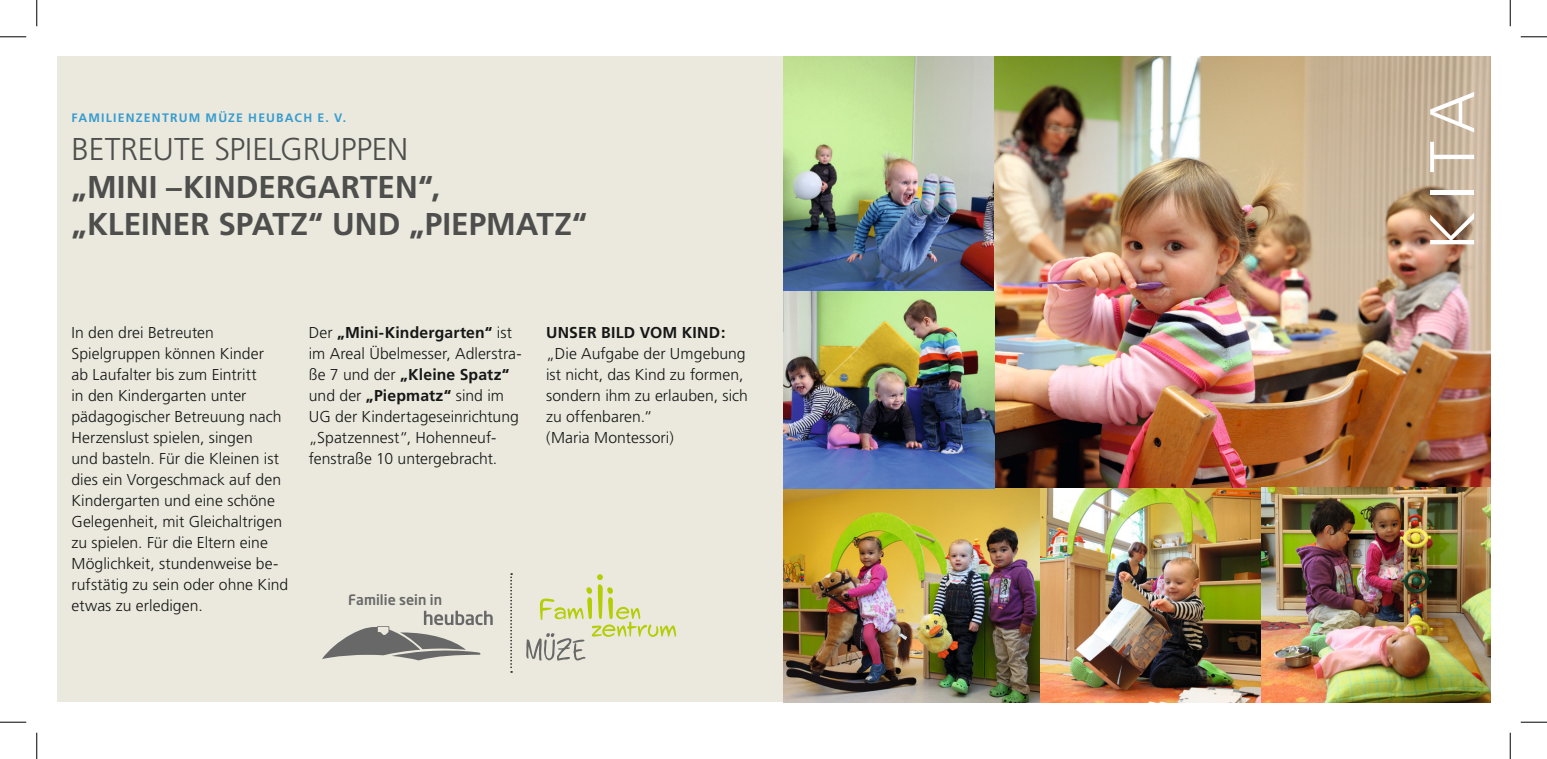
<style>
.page{position:relative;width:1547px;height:759px;background:#fff}
.page>*{position:absolute;margin:0;border:0;box-sizing:border-box;transform-origin:0 0}
.t1{font:300 63px "Frutiger";color:#fff}
.t2{font:700 31.5px/37.8px "Frutiger";color:#4e4e4d}
.t3{font:300 31.5px "Frutiger";letter-spacing:-.005em;color:#4e4e4d}
.t4{font:300 15.75px/21px "Frutiger";letter-spacing:.005em;color:#151616}
.t5{font:700 15.75px "Frutiger";letter-spacing:.015em;color:#151616}
.t6{font:500 14.17px "Neo Sans";letter-spacing:.005em;color:#686868}
.t7{font:700 12.25px "Frutiger";letter-spacing:.1em;color:#379ccf}
.s1{font-weight:700}
</style>
<div class="page">
<div style="left:57px;top:57px;width:1433px;height:644px;background:#ebe9dd"></div>
<img style="left:783px;top:57px;width:211px;height:234px">
<img style="left:994px;top:57px;width:496px;height:430px">
<img style="left:783px;top:487px;width:707px;height:214px">
<img style="left:783px;top:291px;width:211px;height:196px">
<svg style="left:510px;top:573px;width:2px;height:99px"></svg>
<svg style="left:322px;top:610px;width:171px;height:50px"></svg>
<svg style="left:526px;top:574px;width:150px;height:86px"></svg>
<svg style="left:0;top:36px;width:26px;height:1px"></svg>
<svg style="left:1521px;top:36px;width:26px;height:1px"></svg>
<svg style="left:0;top:721px;width:26px;height:1px"></svg>
<svg style="left:1521px;top:721px;width:26px;height:1px"></svg>
<svg style="left:36px;top:0;width:1px;height:26px"></svg>
<svg style="left:36px;top:732px;width:1px;height:26px"></svg>
<svg style="left:1510px;top:0;width:1px;height:26px"></svg>
<svg style="left:1510px;top:732px;width:1px;height:26px"></svg>
<p class="t7" style="left:71px;top:110px;width:276px">FAMILIENZENTRUM MÜZE HEUBACH E. V.</p>
<h2 class="t3" style="left:71px;top:131px;width:338px">BETREUTE SPIELGRUPPEN</h2>
<h2 class="t2" style="left:71px;top:168px;width:517px">„MINI –KINDERGARTEN“,<br>„KLEINER SPATZ“ UND „PIEPMATZ“</h2>
<p class="t4" style="left:71px;top:321px;width:218px">In den drei Betreuten<br>Spielgruppen können Kinder<br>ab Laufalter bis zum Eintritt<br>in den Kindergarten unter pädagogischer Betreuung nach<br>Herzenslust spielen, singen<br>und basteln. Für die Kleinen ist dies ein Vorgeschmack auf den<br>Kindergarten und eine schöne<br>Gelegenheit, mit Gleichaltrigen zu spielen. Für die Eltern eine<br>Möglichkeit, stundenweise be&shy;rufstätig zu sein oder ohne Kind etwas zu erledigen.</p>
<p class="t4" style="left:309px;top:321px;width:214px">Der <span class="s1">„Mini-Kindergarten“</span> ist im Areal Übelmesser, Adlerstra&shy;ße 7 und der <span class="s1">„Kleine Spatz“ </span>und der <span class="s1">„Piepmatz“</span> sind im<br>UG der Kindertageseinrichtung „Spatzennest“, Hohenneuf&shy;fenstraße 10 untergebracht.</p>
<p class="t6" style="left:348px;top:590px;width:95px">Familie sein in</p>
<p class="t5" style="left:546px;top:322px;width:181px">UNSER BILD VOM KIND:</p>
<p class="t4" style="left:546px;top:342px;width:203px">„Die Aufgabe der Umgebung ist nicht, das Kind zu formen, sondern ihm zu erlauben, sich zu offenbaren.“<br>(Maria Montessori)</p>
<h1 class="t1" style="left:1417px;top:250px;width:161px;rotate:-90deg">KITA</h1>
</div>
